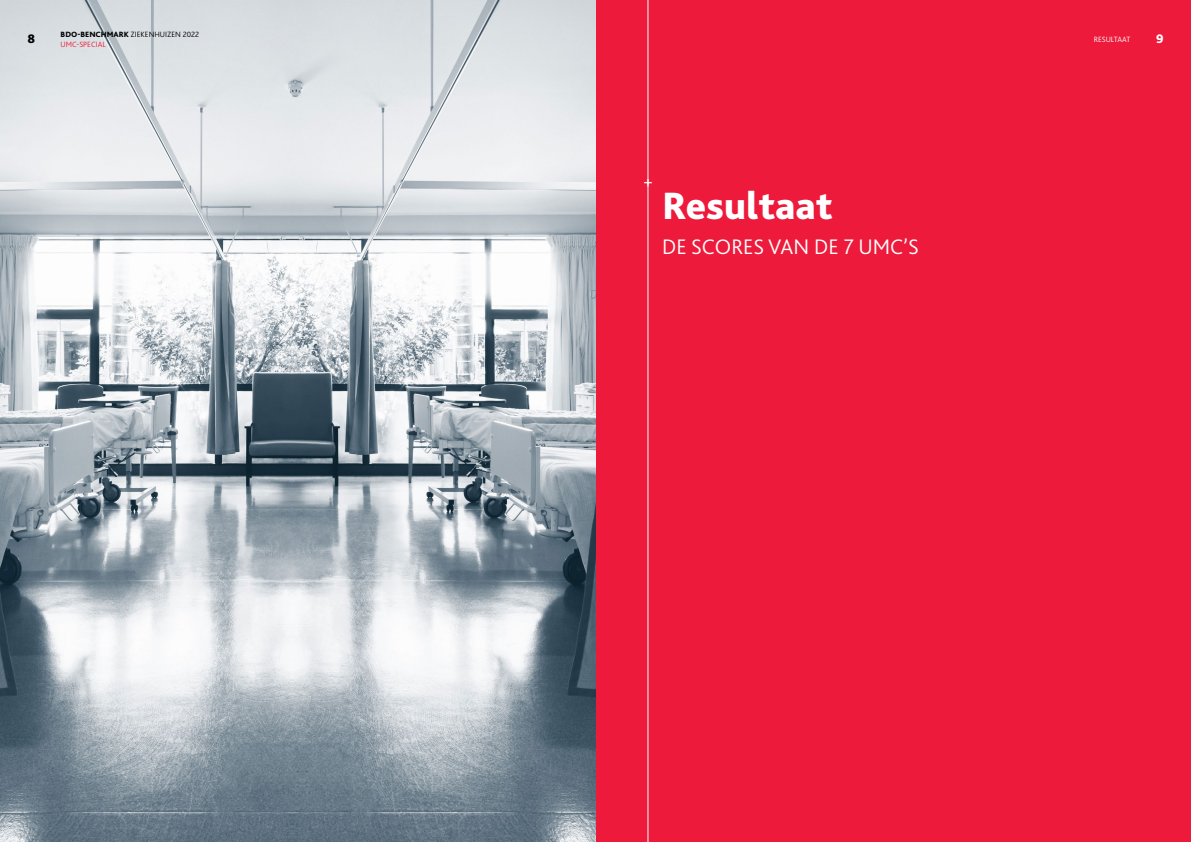
<style>
.page{position:relative;width:1191px;height:842px;background:#fff}
.page>*{position:absolute;margin:0;border:0;box-sizing:border-box;transform-origin:0 0}
.t1{font:800 39.9px "Bliss 2";color:#fff}
.t2{font:300 22px "Bliss 2";color:#fff}
.t3{font:800 13px "Bliss 2";color:#000}
.t4{font:800 13px "Bliss 2";color:#fff}
.t5{font:300 8px "Bliss 2";color:#000}
.t6{font:300 8px "Bliss 2";color:#ed1a3b}
.t7{font:300 8px "Bliss 2";color:#fff}
.s1{font-weight:800}
</style>
<div class="page">
<div style="left:595px;top:0;width:596px;height:842px;background:#ed1a3b"></div>
<img style="left:0;top:0;width:595px;height:842px">
<svg style="left:644px;top:178px;width:8px;height:10px"></svg>
<hr style="left:648px;top:0;width:1px;height:842px;background:#fff">
<h3 class="t3" style="left:27px;top:31px;width:9px">8</h3>
<p class="t5" style="left:61px;top:29px;width:140px"><span class="s1">BDO-BENCHMARK</span> ZIEKENHUIZEN 2022</p>
<p class="t6" style="left:61px;top:39px;width:47px">UMC-SPECIAL</p>
<h1 class="t1" style="left:662px;top:181px;width:172px">Resultaat</h1>
<h2 class="t2" style="left:662px;top:233px;width:258px">DE SCORES VAN DE 7 UMC’S</h2>
<p class="t7" style="left:1093px;top:34px;width:38px">RESULTAAT</p>
<h3 class="t4" style="left:1156px;top:31px;width:9px">9</h3>
</div>
